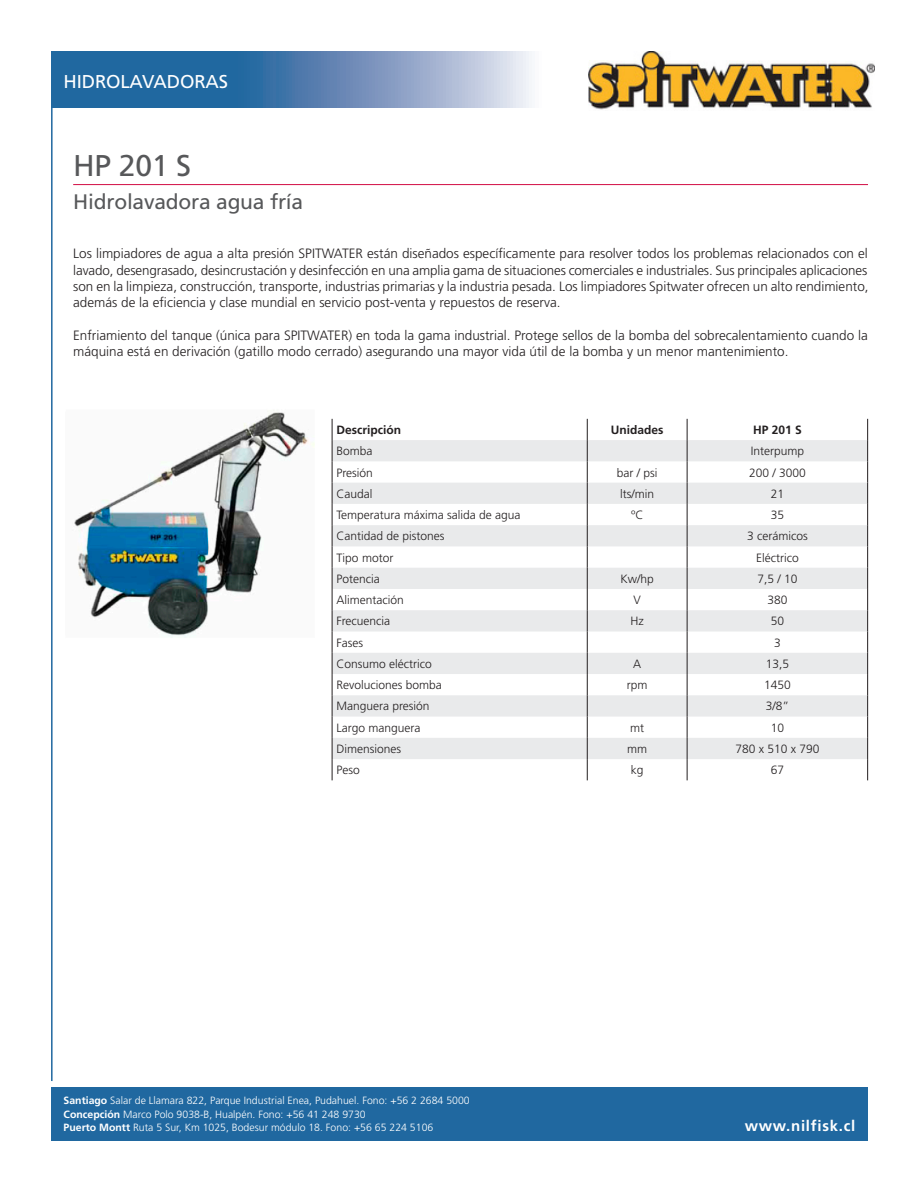
<style>
.page{position:relative;width:919px;height:1191px;background:#fff}
.page>*{position:absolute;margin:0;border:0;box-sizing:border-box;transform-origin:0 0}
.Titular_Maquina_2P{font:30px "Frutiger LT Std";color:#57585a}
.Subtitulo_Maquina_2P{font:21px "Frutiger LT Std";letter-spacing:-.01em;color:#57585a}
.Titular_Página{font:18.6px "Frutiger LT Std";letter-spacing:-.01em;color:#fff}
.t1{font:700 15px "Frutiger LT Std";letter-spacing:.05em;color:#fff}
.TXT{font:300 13.5px/16.2px "Frutiger LT Std";color:#231f20;text-align:justify}
.Tabla_Contenido_OK{font:300 12px "Frutiger LT Std";color:#231f20}
.Tabla_Contenido_OK-2{font:700 12px "Frutiger LT Std";color:#231f20}
.t2{font:300 10.5px/13.5px "Frutiger LT Std";color:#fff}
.s1{font-weight:700}
</style>
<div class="page">
<hr style="left:73px;top:184px;width:794px;height:1px;background:#d20d44">
<hr style="left:51px;top:51px;width:2px;height:1030px;background:#2068a0">
<div style="left:51px;top:1087px;width:816px;height:53px;background:#2068a0"></div>
<svg style="left:53px;top:51px;width:479px;height:57px;background:#5e8ab6"></svg>
<img style="left:588px;top:51px;width:286px;height:59px">
<svg style="left:333px;top:440px;width:534px;height:106px;fill:#e9eaeb"></svg>
<svg style="left:333px;top:567px;width:534px;height:192px;fill:#e9eaeb"></svg>
<svg style="left:587px;top:419px;width:1px;height:361px"></svg>
<svg style="left:686px;top:419px;width:1px;height:361px"></svg>
<svg style="left:332px;top:419px;width:1px;height:361px"></svg>
<svg style="left:867px;top:419px;width:1px;height:361px"></svg>
<img style="left:74px;top:410px;width:241px;height:228px">
<p class="Titular_Página" style="left:64px;top:71px;width:166px">HIDROLAVADORAS</p>
<p class="Titular_Maquina_2P" style="left:73px;top:148px;width:119px">HP 201 S</p>
<p class="Subtitulo_Maquina_2P" style="left:73px;top:190px;width:231px">Hidrolavadora agua fría</p>
<p class="TXT" style="left:73px;top:246px;width:796px">Los limpiadores de agua a alta presión SPITWATER están diseñados específicamente para resolver todos los problemas relacionados con el lavado, desengrasado, desincrustación y desinfección en una amplia gama de situaciones comerciales e industriales. Sus principales aplicaciones son en la limpieza, construcción, transporte, industrias primarias y la industria pesada. Los limpiadores Spitwater ofrecen un alto rendimiento, además de la eficiencia y clase mundial en servicio post-venta y repuestos de reserva.</p>
<p class="TXT" style="left:73px;top:327px;width:796px">Enfriamiento del tanque (única para SPITWATER) en toda la gama industrial. Protege sellos de la bomba del sobrecalentamiento cuando la máquina está en derivación (gatillo modo cerrado) asegurando una mayor vida útil de la bomba y un menor mantenimiento.</p>
<p class="Tabla_Contenido_OK-2" style="left:336px;top:423px;width:66px">Descripción</p>
<p class="Tabla_Contenido_OK-2" style="left:610px;top:423px;width:54px">Unidades</p>
<p class="Tabla_Contenido_OK-2" style="left:753px;top:423px;width:50px">HP 201 S</p>
<p class="Tabla_Contenido_OK" style="left:336px;top:444px;width:38px">Bomba</p>
<p class="Tabla_Contenido_OK" style="left:750px;top:444px;width:55px">Interpump</p>
<p class="Tabla_Contenido_OK" style="left:336px;top:465px;width:38px">Presión</p>
<p class="Tabla_Contenido_OK" style="left:616px;top:465px;width:42px">bar / psi</p>
<p class="Tabla_Contenido_OK" style="left:749px;top:465px;width:58px">200 / 3000</p>
<p class="Tabla_Contenido_OK" style="left:336px;top:487px;width:38px">Caudal</p>
<p class="Tabla_Contenido_OK" style="left:620px;top:487px;width:35px">lts/min</p>
<p class="Tabla_Contenido_OK" style="left:770px;top:487px;width:15px">21</p>
<p class="Tabla_Contenido_OK" style="left:336px;top:508px;width:186px">Temperatura máxima salida de agua</p>
<p class="Tabla_Contenido_OK" style="left:631px;top:508px;width:14px">ºC</p>
<p class="Tabla_Contenido_OK" style="left:770px;top:508px;width:15px">35</p>
<p class="Tabla_Contenido_OK" style="left:336px;top:529px;width:110px">Cantidad de pistones</p>
<p class="Tabla_Contenido_OK" style="left:747px;top:529px;width:62px">3 cerámicos</p>
<p class="Tabla_Contenido_OK" style="left:336px;top:550px;width:58px">Tipo motor</p>
<p class="Tabla_Contenido_OK" style="left:756px;top:550px;width:44px">Eléctrico</p>
<p class="Tabla_Contenido_OK" style="left:336px;top:572px;width:45px">Potencia</p>
<p class="Tabla_Contenido_OK" style="left:620px;top:572px;width:35px">Kw/hp</p>
<p class="Tabla_Contenido_OK" style="left:757px;top:572px;width:42px">7,5 / 10</p>
<p class="Tabla_Contenido_OK" style="left:336px;top:593px;width:69px">Alimentación</p>
<p class="Tabla_Contenido_OK" style="left:633px;top:593px;width:9px">V</p>
<p class="Tabla_Contenido_OK" style="left:767px;top:593px;width:22px">380</p>
<p class="Tabla_Contenido_OK" style="left:336px;top:614px;width:55px">Frecuencia</p>
<p class="Tabla_Contenido_OK" style="left:630px;top:614px;width:15px">Hz</p>
<p class="Tabla_Contenido_OK" style="left:770px;top:614px;width:15px">50</p>
<p class="Tabla_Contenido_OK" style="left:336px;top:635px;width:28px">Fases</p>
<p class="Tabla_Contenido_OK" style="left:774px;top:635px;width:8px">3</p>
<p class="Tabla_Contenido_OK" style="left:336px;top:657px;width:97px">Consumo eléctrico</p>
<p class="Tabla_Contenido_OK" style="left:633px;top:657px;width:10px">A</p>
<p class="Tabla_Contenido_OK" style="left:765px;top:657px;width:25px">13,5</p>
<p class="Tabla_Contenido_OK" style="left:336px;top:678px;width:107px">Revoluciones bomba</p>
<p class="Tabla_Contenido_OK" style="left:626px;top:678px;width:22px">rpm</p>
<p class="Tabla_Contenido_OK" style="left:764px;top:678px;width:28px">1450</p>
<p class="Tabla_Contenido_OK" style="left:336px;top:699px;width:95px">Manguera presión</p>
<p class="Tabla_Contenido_OK" style="left:765px;top:699px;width:25px">3/8”</p>
<p class="Tabla_Contenido_OK" style="left:336px;top:721px;width:86px">Largo manguera</p>
<p class="Tabla_Contenido_OK" style="left:630px;top:721px;width:15px">mt</p>
<p class="Tabla_Contenido_OK" style="left:770px;top:721px;width:15px">10</p>
<p class="Tabla_Contenido_OK" style="left:336px;top:742px;width:66px">Dimensiones</p>
<p class="Tabla_Contenido_OK" style="left:627px;top:742px;width:21px">mm</p>
<p class="Tabla_Contenido_OK" style="left:735px;top:742px;width:86px">780 x 510 x 790</p>
<p class="Tabla_Contenido_OK" style="left:336px;top:763px;width:25px">Peso</p>
<p class="Tabla_Contenido_OK" style="left:630px;top:763px;width:14px">kg</p>
<p class="Tabla_Contenido_OK" style="left:770px;top:763px;width:15px">67</p>
<p class="t2" style="left:64px;top:1094px;width:407px"><span class="s1">Santiago</span> Salar de Llamara 822, Parque Industrial Enea, Pudahuel. Fono: +56 2 2684 5000<br><span class="s1">Concepción</span> Marco Polo 9038-B, Hualpén. Fono: +56 41 248 9730<br><span class="s1">Puerto Montt</span> Ruta 5 Sur, Km 1025, Bodesur módulo 18. Fono: +56 65 224 5106</p>
<p class="t1" style="left:744px;top:1117px;width:112px">www.nilfisk.cl</p>
</div>
